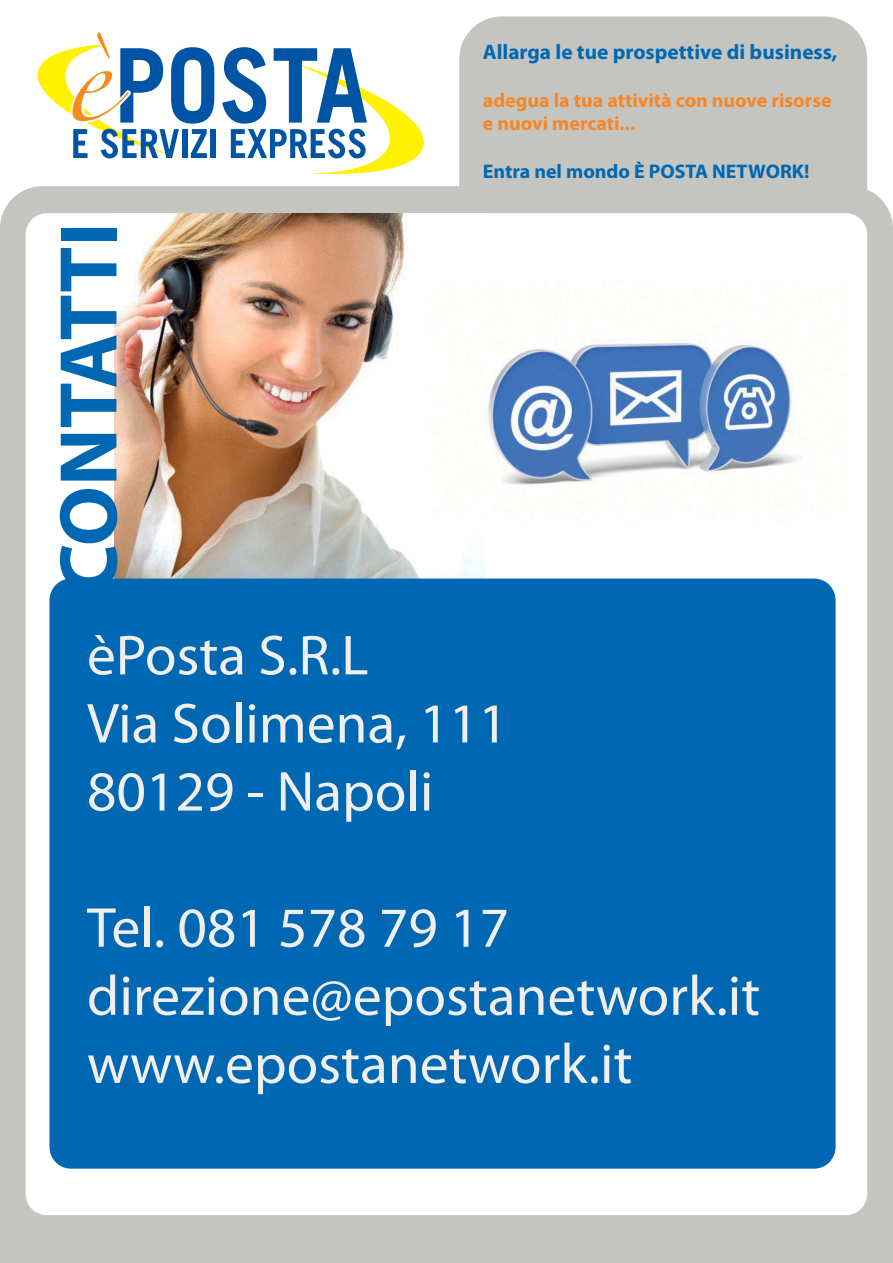
<style>
.page{position:relative;width:893px;height:1263px;background:#fff}
.page>*{position:absolute;margin:0;border:0;box-sizing:border-box;transform-origin:0 0}
.t1{font:700 82.65px "Myriad Pro";color:#0068b3}
.t2{font:56.7px/68.1px "Myriad Pro";color:#f0efee}
.t3{font:700 21px "Myriad Pro";color:#0068b3}
.t4{font:700 19.65px/23.7px "Myriad Pro";color:#f68626}
.t5{font:700 19.65px "Myriad Pro";color:#0068b3}
</style>
<div class="page">
<div style="left:459px;top:17px;width:408px;height:401px;background:#c4c4c1;border-radius:43px"></div>
<div style="left:0;top:245px;width:893px;height:1018px;background:#c4c4c1"></div>
<div style="left:0;top:186px;width:893px;height:236px;background:#c4c4c1;border-radius:43px"></div>
<div style="left:26px;top:213px;width:841px;height:1002px;background:#fff;border-radius:21px"></div>
<img style="left:115px;top:213px;width:369px;height:366px">
<img style="left:427px;top:281px;width:375px;height:241px">
<div style="left:50px;top:579px;width:786px;height:590px;background:#0068b3;border-radius:21px"></div>
<svg style="left:37px;top:49px;width:387px;height:125px"></svg>
<svg style="left:71px;top:32px;width:143px;height:126px"></svg>
<div style="left:211px;top:129px;width:5px;height:29px;background:#0054a6"></div>
<svg style="left:222px;top:47px;width:145px;height:111px"></svg>
<h1 class="t1" style="left:58px;top:594px;width:372px;rotate:-90deg">CONTATTI</h1>
<p class="t3" style="left:483px;top:44px;width:356px">Allarga le tue prospettive di business,</p>
<p class="t4" style="left:483px;top:90px;width:350px">adegua la tua attività con nuove risorse e nuovi mercati...</p>
<p class="t5" style="left:483px;top:163px;width:328px">Entra nel mondo È POSTA NETWORK!</p>
<p class="t2" style="left:87px;top:627px;width:422px">èPosta S.R.L<br>Via Solimena, 111<br>80129 - Napoli</p>
<p class="t2" style="left:87px;top:899px;width:675px">Tel. 081 578 79 17 direzione@epostanetwork.it www.epostanetwork.it</p>
</div>
